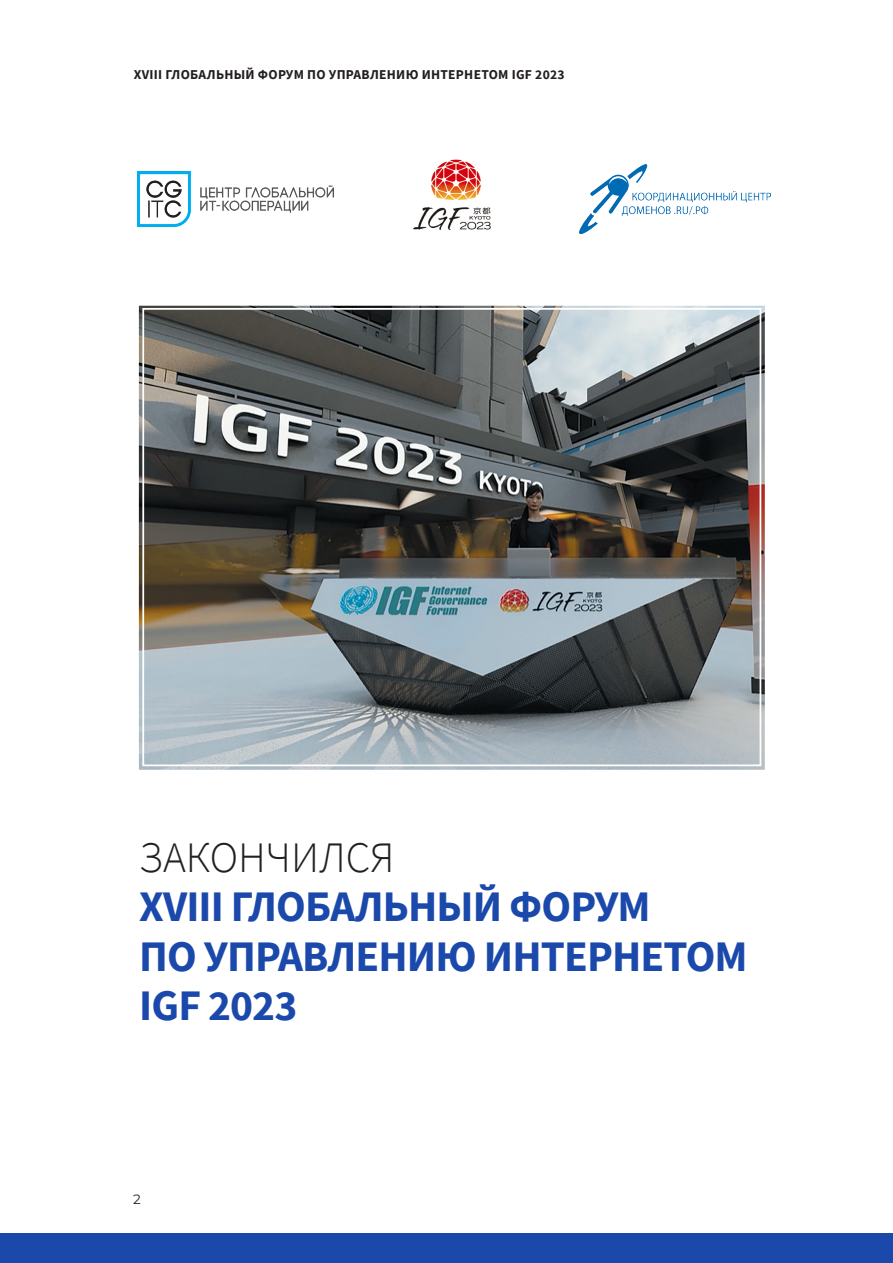
<style>
.page{position:relative;width:893px;height:1263px;background:#fff}
.page>*{position:absolute;margin:0;border:0;box-sizing:border-box;transform-origin:0 0}
.t1{font:700 43.5px "Source Sans Pro";letter-spacing:-.02em;color:#1b49ab}
.t2{font:300 43.5px "Source Sans Pro";color:#231f20}
.t3{font:700 13.5px "Source Sans Pro";letter-spacing:.02em;color:#231f20}
.t4{font:13.5px "Montserrat";color:#231f20}
</style>
<div class="page">
<div style="left:0;top:1233px;width:893px;height:30px;background:#1b49ab"></div>
<img style="left:413px;top:159px;width:78px;height:72px">
<img style="left:580px;top:165px;width:190px;height:69px">
<img style="left:138px;top:171px;width:196px;height:56px">
<svg style="left:138px;top:305px;width:627px;height:465px;background:#6b6f70"></svg>
<div style="left:142px;top:308px;width:619px;height:458px;border:2px solid #fff"></div>
<p class="t3" style="left:134px;top:65px;width:432px">XVIII ГЛОБАЛЬНЫЙ ФОРУМ ПО УПРАВЛЕНИЮ ИНТЕРНЕТОМ IGF 2023</p>
<p class="t2" style="left:139px;top:831px;width:257px">ЗАКОНЧИЛСЯ</p>
<p class="t1" style="left:139px;top:877px;width:513px">XVIII ГЛОБАЛЬНЫЙ ФОРУМ</p>
<p class="t1" style="left:139px;top:927px;width:610px">ПО УПРАВЛЕНИЮ ИНТЕРНЕТОМ</p>
<p class="t1" style="left:139px;top:976px;width:160px">IGF 2023</p>
<p class="t4" style="left:133px;top:1190px;width:9px">2</p>
</div>
